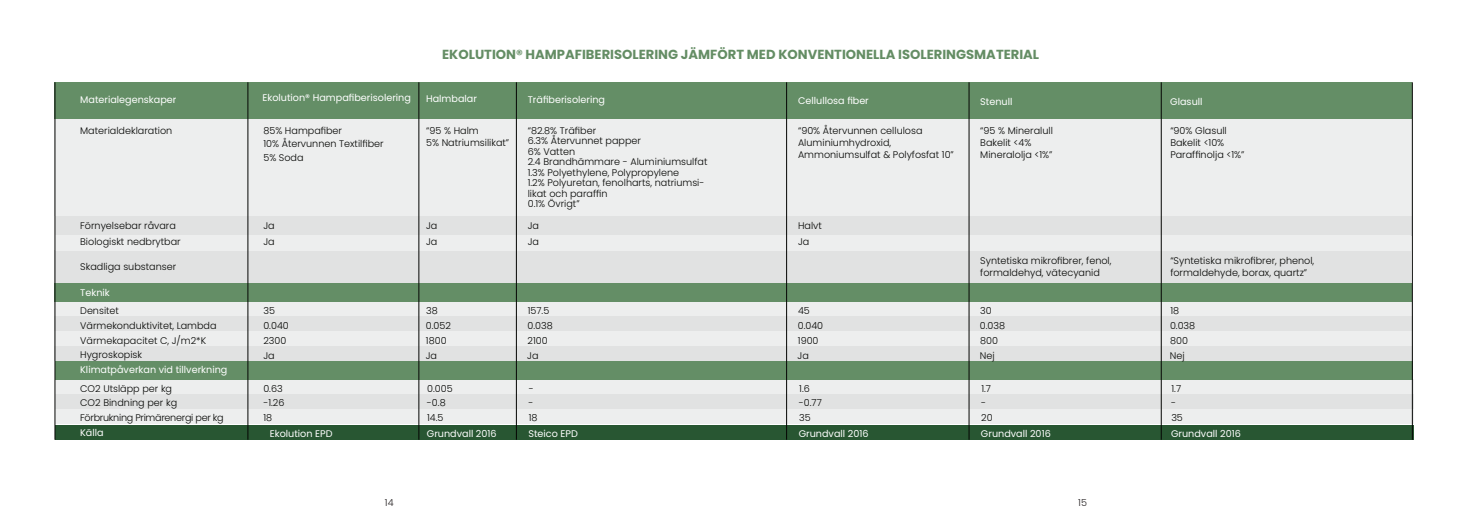
<style>
.page{position:relative;width:1472px;height:519px;background:#fff}
.page>*{position:absolute;margin:0;border:0;box-sizing:border-box;transform-origin:0 0}
.t1{font:700 13.12px "Poppins";color:#648d64}
.t2{font:300 9.62px/12.2px "Poppins";color:#040503}
.t3{font:9.62px "Poppins";color:#fff}
.t4{font:300 9.62px "Poppins";letter-spacing:-.03em;color:#040503}
.t5{font:300 9.62px "Poppins";color:#231f20}
.s1{font-weight:600}
</style>
<div class="page">
<div style="left:55px;top:216px;width:1356px;height:20px;background:#e1e2e2"></div>
<div style="left:54px;top:250px;width:1356px;height:34px;background:#e1e2e2"></div>
<div style="left:55px;top:119px;width:1356px;height:97px;background:#edeeee"></div>
<div style="left:55px;top:235px;width:1355px;height:15px;background:#edeeee"></div>
<div style="left:54px;top:302px;width:1358px;height:15px;background:#edeeee"></div>
<div style="left:55px;top:379px;width:1358px;height:15px;background:#edeeee"></div>
<div style="left:54px;top:331px;width:1358px;height:15px;background:#edeeee"></div>
<div style="left:55px;top:409px;width:1358px;height:15px;background:#edeeee"></div>
<div style="left:54px;top:316px;width:1358px;height:15px;background:#e1e2e2"></div>
<div style="left:55px;top:394px;width:1358px;height:15px;background:#e1e2e2"></div>
<div style="left:54px;top:346px;width:1358px;height:15px;background:#e1e2e2"></div>
<div style="left:55px;top:425px;width:1358px;height:15px;background:#285632"></div>
<div style="left:55px;top:82px;width:1356px;height:37px;background:#648e66"></div>
<div style="left:54px;top:283px;width:1357px;height:19px;background:#648e66"></div>
<div style="left:55px;top:361px;width:1357px;height:18px;background:#648e66"></div>
<hr style="left:248px;top:82px;width:1px;height:358px;background:#040503">
<hr style="left:418px;top:82px;width:1px;height:358px;background:#040503">
<hr style="left:516px;top:82px;width:1px;height:358px;background:#040503">
<hr style="left:786px;top:82px;width:1px;height:358px;background:#040503">
<hr style="left:968px;top:82px;width:1px;height:358px;background:#040503">
<hr style="left:1160px;top:82px;width:1px;height:358px;background:#040503">
<hr style="left:1411px;top:82px;width:1px;height:358px;background:#040503">
<hr style="left:55px;top:82px;width:1px;height:358px;background:#040503">
<h1 class="t1" style="left:442px;top:46px;width:598px">EKOLUTION<span class="s1">®</span> HAMPAFIBERISOLERING JÄMFÖRT MED KONVENTIONELLA ISOLERINGSMATERIAL</h1>
<p class="t3" style="left:80px;top:94px;width:98px">Materialegenskaper</p>
<p class="t3" style="left:262px;top:92px;width:150px">Ekolution® Hampafiberisolering</p>
<p class="t3" style="left:426px;top:93px;width:52px">Halmbalar</p>
<p class="t3" style="left:527px;top:94px;width:79px">Träfiberisolering</p>
<p class="t3" style="left:798px;top:95px;width:72px">Cellullosa fiber</p>
<p class="t3" style="left:980px;top:96px;width:34px">Stenull</p>
<p class="t3" style="left:1170px;top:96px;width:34px">Glasull</p>
<p class="t2" style="left:80px;top:124px;width:94px">Materialdeklaration</p>
<p class="t2" style="left:263px;top:123px;width:122px;line-height:13.6px">85% Hampafiber<br>10% Återvunnen Textilfiber<br>5% Soda</p>
<p class="t2" style="left:426px;top:124px;width:85px">“95 % Halm<br>5% Natriumsilikat”</p>
<p class="t2" style="left:527px;top:125px;width:181px;line-height:10.5px">“82.8% Träfiber<br>6.3% Återvunnet papper<br>6% Vatten<br>2.4 Brandhämmare - Aluminiumsulfat<br>1.3% Polyethylene, Polypropylene<br>1.2% Polyuretan, fenolharts, natriumsi&shy;likat och paraffin<br>0.1% Övrigt”</p>
<p class="t2" style="left:798px;top:124px;width:157px">“90% Återvunnen cellulosa<br>Aluminiumhydroxid,<br>Ammoniumsulfat &amp; Polyfosfat 10”</p>
<p class="t2" style="left:980px;top:124px;width:74px">“95 % Mineralull<br>Bakelit &lt;4%<br>Mineralolja &lt;1%”</p>
<p class="t2" style="left:1170px;top:124px;width:76px">“90% Glasull<br>Bakelit &lt;10%<br>Paraffinolja &lt;1%”</p>
<p class="t2" style="left:80px;top:218px;width:102px;line-height:16.1px">Förnyelsebar råvara<br>Biologiskt nedbrytbar</p>
<p class="t2" style="left:80px;top:260px;width:97px">Skadliga substanser</p>
<p class="t2" style="left:263px;top:218px;width:13px;line-height:16.1px">Ja<br>Ja</p>
<p class="t2" style="left:426px;top:218px;width:13px;line-height:16.1px">Ja<br>Ja</p>
<p class="t2" style="left:527px;top:218px;width:13px;line-height:16.1px">Ja<br>Ja</p>
<p class="t2" style="left:798px;top:218px;width:25px;line-height:16.1px">Halvt<br>Ja</p>
<p class="t2" style="left:980px;top:254px;width:133px">Syntetiska mikrofibrer, fenol, formaldehyd, vätecyanid</p>
<p class="t2" style="left:1170px;top:254px;width:145px">“Syntetiska mikrofibrer, phenol, formaldehyde, borax, quartz”</p>
<p class="t3" style="left:80px;top:286px;width:31px">Teknik</p>
<p class="t2" style="left:80px;top:304px;width:40px">Densitet</p>
<p class="t2" style="left:263px;top:304px;width:13px">35</p>
<p class="t2" style="left:426px;top:304px;width:13px">38</p>
<p class="t2" style="left:527px;top:304px;width:23px">157.5</p>
<p class="t2" style="left:798px;top:304px;width:13px">45</p>
<p class="t2" style="left:980px;top:304px;width:13px">30</p>
<p class="t2" style="left:1170px;top:304px;width:10px">18</p>
<p class="t2" style="left:80px;top:319px;width:138px">Värmekonduktivitet, Lambda</p>
<p class="t2" style="left:263px;top:319px;width:27px">0.040</p>
<p class="t2" style="left:426px;top:319px;width:27px">0.052</p>
<p class="t2" style="left:527px;top:319px;width:27px">0.038</p>
<p class="t2" style="left:797px;top:319px;width:27px">0.040</p>
<p class="t2" style="left:979px;top:319px;width:27px">0.038</p>
<p class="t2" style="left:1169px;top:319px;width:27px">0.038</p>
<p class="t2" style="left:80px;top:334px;width:127px">Värmekapacitet C, J/m2*K</p>
<p class="t2" style="left:263px;top:334px;width:24px">2300</p>
<p class="t2" style="left:426px;top:334px;width:22px">1800</p>
<p class="t2" style="left:527px;top:334px;width:22px">2100</p>
<p class="t2" style="left:797px;top:334px;width:22px">1900</p>
<p class="t2" style="left:980px;top:334px;width:19px">800</p>
<p class="t2" style="left:1170px;top:334px;width:19px">800</p>
<p class="t2" style="left:80px;top:348px;width:63px">Hygroskopisk</p>
<p class="t2" style="left:263px;top:349px;width:13px">Ja</p>
<p class="t2" style="left:425px;top:349px;width:13px">Ja</p>
<p class="t2" style="left:527px;top:349px;width:13px">Ja</p>
<p class="t2" style="left:797px;top:349px;width:13px">Ja</p>
<p class="t2" style="left:979px;top:349px;width:16px">Nej</p>
<p class="t2" style="left:1169px;top:349px;width:16px">Nej</p>
<p class="t3" style="left:80px;top:364px;width:149px">Klimatpåverkan vid tillverkning</p>
<p class="t2" style="left:80px;top:382px;width:93px">CO2 Utsläpp per kg</p>
<p class="t2" style="left:263px;top:382px;width:21px">0.63</p>
<p class="t2" style="left:427px;top:382px;width:27px">0.005</p>
<p class="t2" style="left:529px;top:382px;width:6px">-</p>
<p class="t2" style="left:799px;top:382px;width:12px">1.6</p>
<p class="t2" style="left:981px;top:382px;width:11px">1.7</p>
<p class="t2" style="left:1171px;top:382px;width:11px">1.7</p>
<p class="t2" style="left:80px;top:397px;width:98px">CO2 Bindning per kg</p>
<p class="t2" style="left:263px;top:397px;width:23px">-1.26</p>
<p class="t2" style="left:427px;top:397px;width:20px">-0.8</p>
<p class="t2" style="left:528px;top:397px;width:6px">-</p>
<p class="t2" style="left:798px;top:397px;width:24px">-0.77</p>
<p class="t2" style="left:981px;top:397px;width:6px">-</p>
<p class="t2" style="left:1171px;top:397px;width:6px">-</p>
<p class="t4" style="left:80px;top:412px;width:145px">Förbrukning Primärenergi per kg</p>
<p class="t2" style="left:263px;top:412px;width:10px">18</p>
<p class="t2" style="left:427px;top:412px;width:18px">14.5</p>
<p class="t2" style="left:528px;top:412px;width:10px">18</p>
<p class="t2" style="left:799px;top:412px;width:13px">35</p>
<p class="t2" style="left:981px;top:412px;width:13px">20</p>
<p class="t2" style="left:1171px;top:412px;width:13px">35</p>
<p class="t3" style="left:80px;top:427px;width:25px">Källa</p>
<p class="t3" style="left:270px;top:428px;width:64px">Ekolution EPD</p>
<p class="t3" style="left:427px;top:428px;width:71px">Grundvall 2016</p>
<p class="t3" style="left:528px;top:428px;width:51px">Steico EPD</p>
<p class="t3" style="left:798px;top:428px;width:71px">Grundvall 2016</p>
<p class="t3" style="left:980px;top:428px;width:71px">Grundvall 2016</p>
<p class="t3" style="left:1170px;top:428px;width:71px">Grundvall 2016</p>
<p class="t5" style="left:385px;top:497px;width:10px">14</p>
<p class="t5" style="left:1078px;top:497px;width:10px">15</p>
</div>
